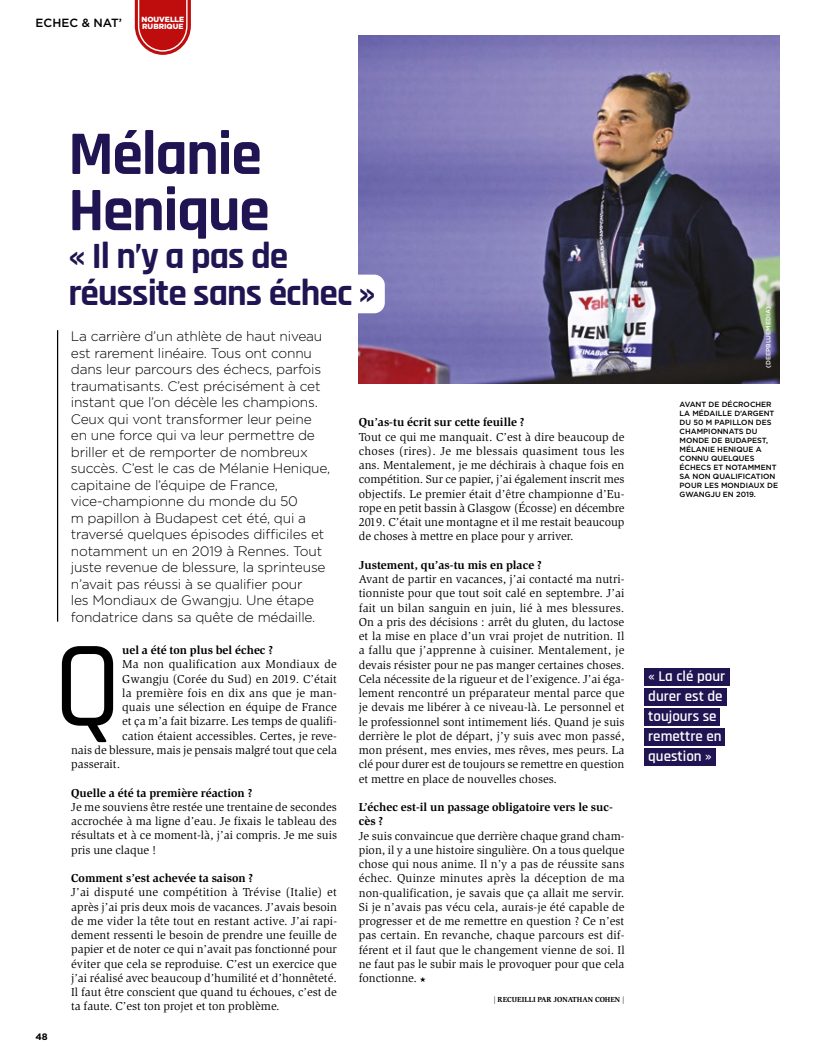
<style>
.page{position:relative;width:815px;height:1063px;background:#fff}
.page>*{position:absolute;margin:0;border:0;box-sizing:border-box;transform-origin:0 0}
.t1{font:500 123.75px "Rajdhani";color:#000}
.t2{font:700 62.5px/56.2px "Rajdhani";letter-spacing:-.025em;color:#211452}
.t3{font:700 37.5px/37.5px "Rajdhani";letter-spacing:-.025em;color:#211452}
.t4{font:600 15px/20px "Rajdhani";color:#fff}
.t5{font:300 13.75px/16.5px "Gotham";letter-spacing:-.015em;color:#000}
.t6{font:11.88px/14.2px "Slimbach";color:#000;text-align:justify}
.t7{font:700 11.88px/14.2px "Slimbach Std";color:#000}
.t8{font:11.88px "Slimbach";letter-spacing:.025em;color:#000}
.t9{font:11.88px "Slimbach";letter-spacing:.02em;color:#000}
.t10{font:500 11.88px "Gotham";color:#000}
.t11{font:700 9.38px "Gotham";color:#000}
.t12{font:500 7.5px/9px "Gotham";color:#000}
.t13{font:700 7.5px "Slimbach Std";color:#000}
.t14{font:900 7.5px/7.5px "Gotham";color:#fff}
.t15{font:500 6.25px "Gotham";color:#fff}
</style>
<div class="page">
<svg style="left:135px;top:0;width:56px;height:55px;background:#ca3737"></svg>
<hr style="left:57px;top:330px;width:1px;height:292px;background:#000">
<img style="left:359px;top:35px;width:421px;height:348px">
<div style="left:644px;top:668px;width:86px;height:18px;background:#211452"></div>
<div style="left:644px;top:688px;width:82px;height:18px;background:#211452"></div>
<div style="left:644px;top:708px;width:76px;height:18px;background:#211452"></div>
<div style="left:644px;top:728px;width:81px;height:18px;background:#211452"></div>
<div style="left:644px;top:748px;width:71px;height:18px;background:#211452"></div>
<div style="left:279px;top:275px;width:106px;height:38px;background:#fff;border-radius:11px"></div>
<p class="t10" style="left:36px;top:15px;width:88px">ECHEC &amp; NAT’</p>
<p class="t14" style="left:141px;top:15px;width:44px">NOUVELLE<br>RUBRIQUE</p>
<p class="t11" style="left:35px;top:1030px;width:14px">48</p>
<h2 class="t2" style="left:68px;top:128px;width:203px">Mélanie<br>Henique</h2>
<h3 class="t3" style="left:68px;top:238px;width:309px">« Il n’y a pas de réussite sans échec »</h3>
<p class="t5" style="left:71px;top:328px;width:261px">La carrière d’un athlète de haut niveau est rarement linéaire. Tous ont connu dans leur parcours des échecs, parfois traumatisants. C’est précisément à cet instant que l’on décèle les champions.<br>Ceux qui vont transformer leur peine en une force qui va leur permettre de briller et de remporter de nombreux succès. C’est le cas de Mélanie Henique, capitaine de l’équipe de France, vice-championne du monde du 50<br>m papillon à Budapest cet été, qui a traversé quelques épisodes difficiles et notamment un en 2019 à Rennes. Tout juste revenue de blessure, la sprinteuse n’avait pas réussi à se qualifier pour<br>les Mondiaux de Gwangju. Une étape fondatrice dans sa quête de médaille.</p>
<h1 class="t1" style="left:53px;top:614px;width:71px">Q</h1>
<p class="t7" style="left:122px;top:643px;width:152px">uel a été ton plus bel échec ?</p>
<p class="t8" style="left:122px;top:657px;width:216px">Ma non qualification aux Mondiaux de</p>
<p class="t6" style="left:122px;top:671px;width:216px">Gwangju (Corée du Sud) en 2019. C’était</p>
<p class="t9" style="left:122px;top:686px;width:216px">la première fois en dix ans que je man-</p>
<p class="t6" style="left:122px;top:700px;width:216px">quais une sélection en équipe de France</p>
<p class="t6" style="left:122px;top:714px;width:216px">et ça m’a fait bizarre. Les temps de qualifi-</p>
<p class="t6" style="left:122px;top:728px;width:216px">cation étaient accessibles. Certes, je reve-</p>
<p class="t6" style="left:71px;top:743px;width:267px">nais de blessure, mais je pensais malgré tout que cela</p>
<p class="t6" style="left:71px;top:757px;width:50px">passerait.</p>
<p class="t7" style="left:71px;top:785px;width:183px">Quelle a été ta première réaction ?</p>
<p class="t6" style="left:71px;top:800px;width:267px">Je me souviens être restée une trentaine de secondes accrochée à ma ligne d’eau. Je fixais le tableau des résultats et à ce moment-là, j’ai compris. Je me suis pris une claque !</p>
<p class="t7" style="left:71px;top:871px;width:183px">Comment s’est achevée ta saison ?</p>
<p class="t6" style="left:71px;top:885px;width:267px">J’ai disputé une compétition à Trévise (Italie) et après j’ai pris deux mois de vacances. J’avais besoin de me vider la tête tout en restant active. J’ai rapi&shy;dement ressenti le besoin de prendre une feuille de papier et de noter ce qui n’avait pas fonctionné pour éviter que cela se reproduise. C’est un exercice que j’ai réalisé avec beaucoup d’humilité et d’honnêteté.<br>Il faut être conscient que quand tu échoues, c’est de ta faute. C’est ton projet et ton problème.</p>
<p class="t7" style="left:359px;top:415px;width:167px">Qu’as-tu écrit sur cette feuille ?</p>
<p class="t6" style="left:359px;top:430px;width:267px">Tout ce qui me manquait. C’est à dire beaucoup de choses (rires). Je me blessais quasiment tous les ans. Mentalement, je me déchirais à chaque fois en compétition. Sur ce papier, j’ai également inscrit mes objectifs. Le premier était d’être championne d’Eu&shy;rope en petit bassin à Glasgow (Écosse) en décembre 2019. C’était une montagne et il me restait beaucoup de choses à mettre en place pour y arriver.</p>
<p class="t7" style="left:359px;top:558px;width:185px">Justement, qu’as-tu mis en place ?</p>
<p class="t6" style="left:359px;top:572px;width:267px">Avant de partir en vacances, j’ai contacté ma nutri&shy;tionniste pour que tout soit calé en septembre. J’ai fait un bilan sanguin en juin, lié à mes blessures.<br>On a pris des décisions : arrêt du gluten, du lactose et la mise en place d’un vrai projet de nutrition. Il a fallu que j’apprenne à cuisiner. Mentalement, je devais résister pour ne pas manger certaines choses.<br>Cela nécessite de la rigueur et de l’exigence. J’ai éga&shy;lement rencontré un préparateur mental parce que je devais me libérer à ce niveau-là. Le personnel et le professionnel sont intimement liés. Quand je suis derrière le plot de départ, j’y suis avec mon passé, mon présent, mes envies, mes rêves, mes peurs. La clé pour durer est de toujours se remettre en question et mettre en place de nouvelles choses.</p>
<p class="t7" style="left:359px;top:800px;width:256px">L’échec est-il un passage obligatoire vers le suc&shy;cès ?</p>
<p class="t6" style="left:359px;top:829px;width:267px">Je suis convaincue que derrière chaque grand cham&shy;pion, il y a une histoire singulière. On a tous quelque chose qui nous anime. Il n’y a pas de réussite sans échec. Quinze minutes après la déception de ma non-qualification, je savais que ça allait me servir.<br>Si je n’avais pas vécu cela, aurais-je été capable de progresser et de me remettre en question ? Ce n’est pas certain. En revanche, chaque parcours est dif&shy;férent et il faut que le changement vienne de soi. Il ne faut pas le subir mais le provoquer pour que cela fonctionne. ★</p>
<p class="t13" style="left:493px;top:995px;width:133px">| RECUEILLI PAR JONATHAN COHEN |</p>
<p class="t15" style="left:764px;top:368px;width:63px;rotate:-90deg">(DEEPBLUEMEDIA)</p>
<p class="t12" style="left:680px;top:400px;width:100px">AVANT DE DÉCROCHER<br>LA MÉDAILLE D’ARGENT<br>DU 50 M PAPILLON DES<br>CHAMPIONNATS DU<br>MONDE DE BUDAPEST,<br>MÉLANIE HENIQUE A<br>CONNU QUELQUES<br>ÉCHECS ET NOTAMMENT<br>SA NON QUALIFICATION<br>POUR LES MONDIAUX DE<br>GWANGJU EN 2019.</p>
<p class="t4" style="left:648px;top:667px;width:78px">« La clé pour durer est de toujours se remettre en question »</p>
</div>
